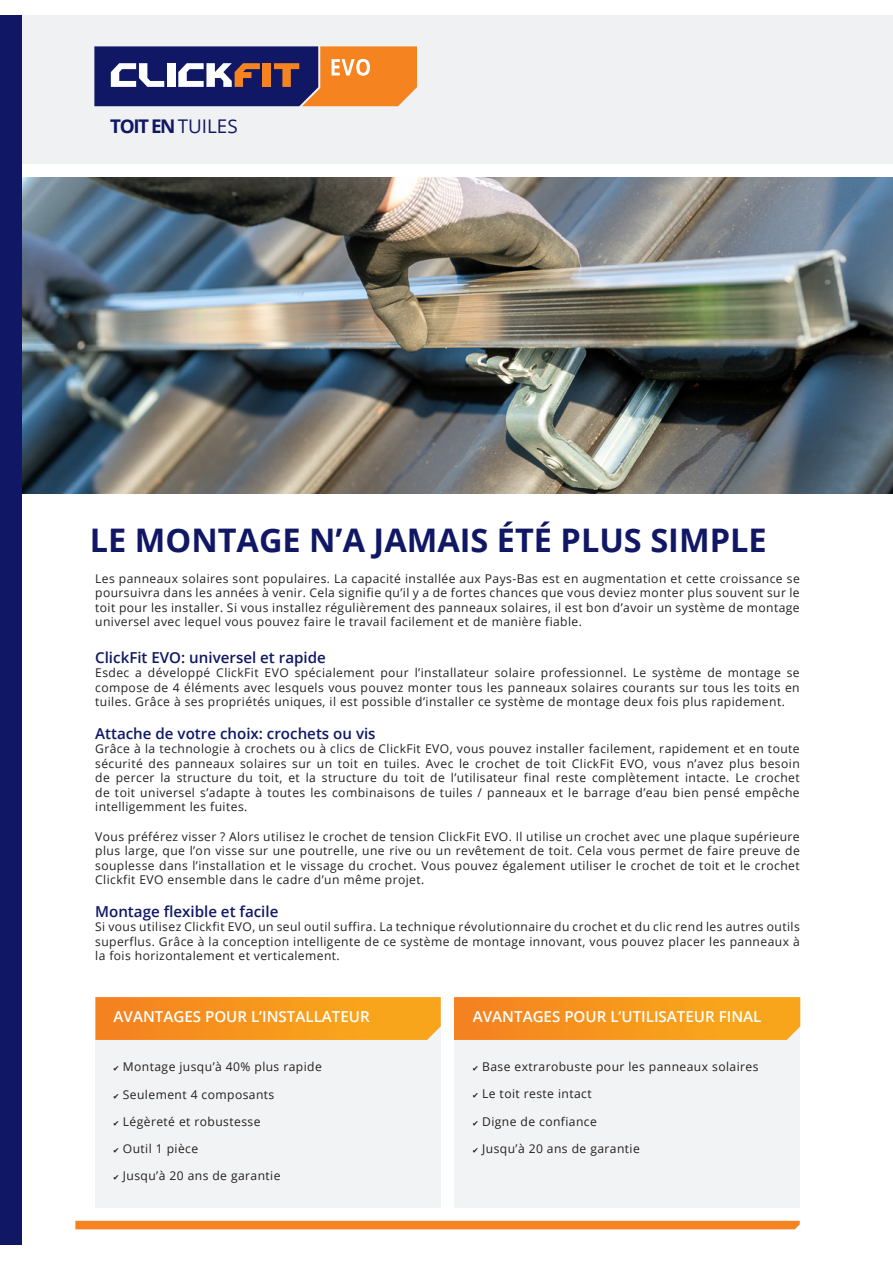
<style>
.page{position:relative;width:893px;height:1263px;background:#fff}
.page>*{position:absolute;margin:0;border:0;box-sizing:border-box;transform-origin:0 0}
.t1{font:700 32.55px "Open Sans";color:#101865}
.t2{font:700 18.9px "Open Sans";letter-spacing:-.075em;color:#101865}
.t3{font:600 15.15px "Open Sans";color:#101865}
.t4{font:600 15.15px "Open Sans";color:#fff}
.t5{font:12.15px/14.5px "Open Sans";letter-spacing:.035em;color:#231f20;text-align:justify}
.s1{font-weight:400}
.s2{font-family:"Menlo";font-size:9px}
</style>
<div class="page">
<div style="left:95px;top:997px;width:705px;height:211px;background:#f2f3f4"></div>
<div style="left:17px;top:15px;width:876px;height:149px;background:#f0f1f2"></div>
<img style="left:22px;top:177px;width:871px;height:317px">
<div style="left:75px;top:1221px;width:725px;height:8px;background:#f58420"></div>
<div style="left:0;top:15px;width:22px;height:1230px;background:#101865"></div>
<svg style="left:94px;top:46px;width:323px;height:60px;background:#775761"></svg>
<svg style="left:95px;top:997px;width:346px;height:43px;background:#f7971f"></svg>
<svg style="left:454px;top:997px;width:346px;height:43px;background:#f7971f"></svg>
<div style="left:441px;top:995px;width:13px;height:214px;background:#fff"></div>
<p class="t2" style="left:110px;top:113px;width:129px">TOIT EN <span class="s1">TUILES</span></p>
<p class="t1" style="left:90px;top:517px;width:678px">LE MONTAGE N’A JAMAIS ÉTÉ PLUS SIMPLE</p>
<p class="t5" style="left:95px;top:571px;width:706px">Les panneaux solaires sont populaires. La capacité installée aux Pays-Bas est en augmentation et cette croissance se poursuivra dans les années à venir. Cela signifie qu’il y a de fortes chances que vous deviez monter plus souvent sur le toit pour les installer. Si vous installez régulièrement des panneaux solaires, il est bon d’avoir un système de montage universel avec lequel vous pouvez faire le travail facilement et de manière fiable.</p>
<p class="t3" style="left:95px;top:647px;width:232px">ClickFit EVO: universel et rapide</p>
<p class="t5" style="left:95px;top:665px;width:706px">Esdec a développé ClickFit EVO spécialement pour l’installateur solaire professionnel. Le système de montage se compose de 4 éléments avec lesquels vous pouvez monter tous les panneaux solaires courants sur tous les toits en tuiles. Grâce à ses propriétés uniques, il est possible d’installer ce système de montage deux fois plus rapidement.</p>
<p class="t3" style="left:95px;top:723px;width:282px">Attache de votre choix: crochets ou vis</p>
<p class="t5" style="left:95px;top:741px;width:706px">Grâce à la technologie à crochets ou à clics de ClickFit EVO, vous pouvez installer facilement, rapidement et en toute sécurité des panneaux solaires sur un toit en tuiles. Avec le crochet de toit ClickFit EVO, vous n’avez plus besoin de percer la structure du toit, et la structure du toit de l’utilisateur final reste complètement intacte. Le crochet de toit universel s’adapte à toutes les combinaisons de tuiles / panneaux et le barrage d’eau bien pensé empêche intelligemment les fuites.</p>
<p class="t5" style="left:95px;top:828px;width:706px">Vous préférez visser ? Alors utilisez le crochet de tension ClickFit EVO. Il utilise un crochet avec une plaque supérieure plus large, que l’on visse sur une poutrelle, une rive ou un revêtement de toit. Cela vous permet de faire preuve de souplesse dans l’installation et le vissage du crochet. Vous pouvez également utiliser le crochet de toit et le crochet Clickfit EVO ensemble dans le cadre d’un même projet.</p>
<p class="t3" style="left:95px;top:901px;width:185px">Montage flexible et facile</p>
<p class="t5" style="left:95px;top:919px;width:706px">Si vous utilisez Clickfit EVO, un seul outil suffira. La technique révolutionnaire du crochet et du clic rend les autres outils superflus. Grâce à la conception intelligente de ce système de montage innovant, vous pouvez placer les panneaux à la fois horizontalement et verticalement.</p>
<p class="t4" style="left:114px;top:1006px;width:258px">AVANTAGES POUR L’INSTALLATEUR</p>
<p class="t5" style="left:114px;top:1059px;width:210px"><span class="s2">✔</span> Montage jusqu’à 40% plus rapide</p>
<p class="t5" style="left:114px;top:1086px;width:162px"><span class="s2">✔</span> Seulement 4 composants</p>
<p class="t5" style="left:114px;top:1114px;width:148px"><span class="s2">✔</span> Légèreté et robustesse</p>
<p class="t5" style="left:114px;top:1141px;width:86px"><span class="s2">✔</span> Outil 1 pièce</p>
<p class="t5" style="left:114px;top:1168px;width:168px"><span class="s2">✔</span> Jusqu’à 20 ans de garantie</p>
<p class="t4" style="left:473px;top:1006px;width:290px">AVANTAGES POUR L’UTILISATEUR FINAL</p>
<p class="t5" style="left:473px;top:1059px;width:287px"><span class="s2">✔</span> Base extrarobuste pour les panneaux solaires</p>
<p class="t5" style="left:473px;top:1086px;width:120px"><span class="s2">✔</span> Le toit reste intact</p>
<p class="t5" style="left:473px;top:1113px;width:125px"><span class="s2">✔</span> Digne de confiance</p>
<p class="t5" style="left:473px;top:1141px;width:168px"><span class="s2">✔</span> Jusqu’à 20 ans de garantie</p>
</div>
